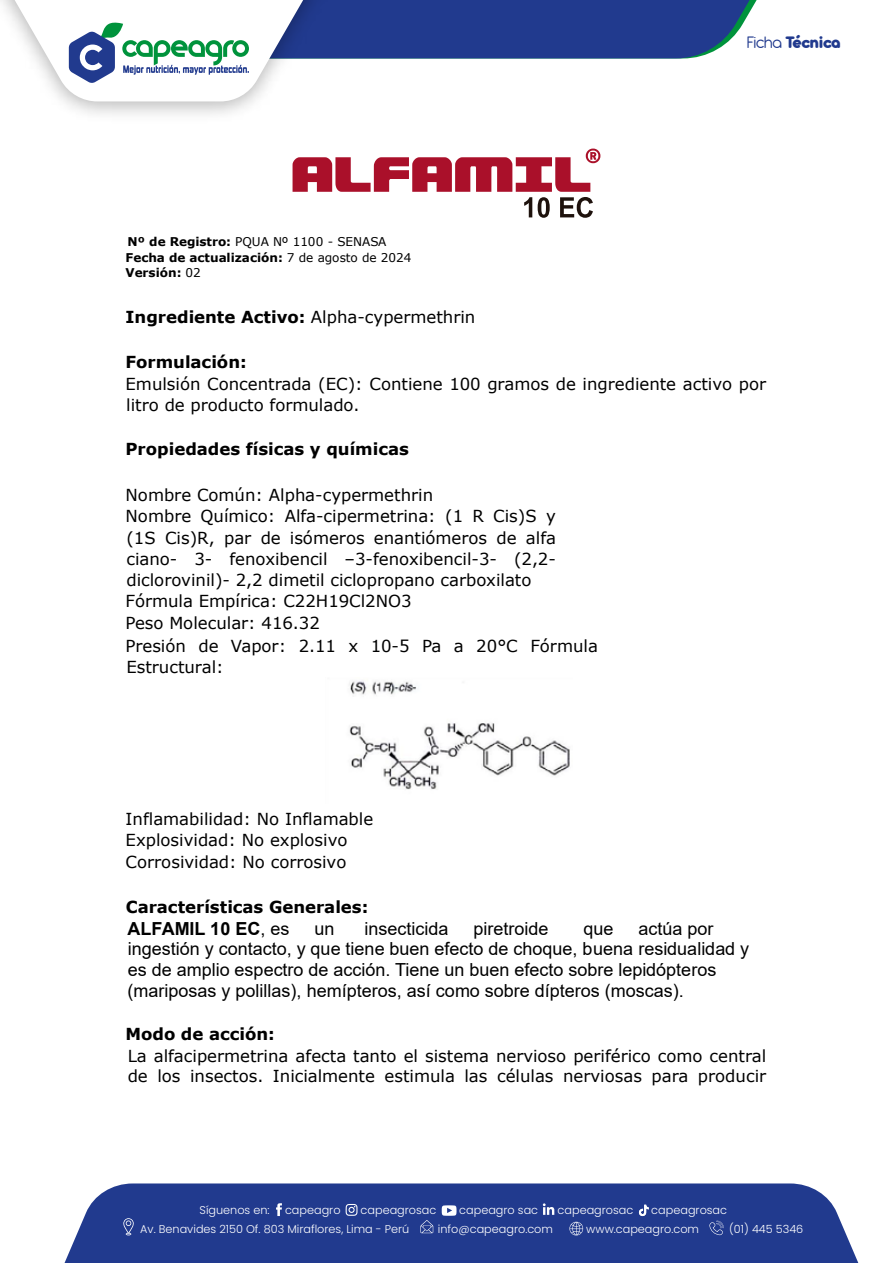
<style>
.page{position:relative;width:893px;height:1263px;background:#fff}
.page>*{position:absolute;margin:0;border:0;box-sizing:border-box;transform-origin:0 0}
.t1{font:18px/20.7px "Arial";color:#000}
.t2{font:700 18px "Arial";color:#000}
.t3{font:800 18px "Antipasto Pro";letter-spacing:-.025em;color:#213a8e}
.t4{font:16.5px/21.6px "Verdana";color:#000}
.t5{font:700 16.5px "Verdana";color:#000}
.t6{font:700 12px/15.8px "Verdana";color:#000}
.t7{font:300 11.25px "Poppins";color:#fff}
.s1{font-weight:400}
</style>
<div class="page">
<img style="left:349px;top:681px;width:221px;height:109px">
<div style="left:65px;top:1183px;width:793px;height:80px;background:#213a8e"></div>
<svg style="left:569px;top:1222px;width:14px;height:13px"></svg>
<svg style="left:709px;top:1221px;width:15px;height:14px"></svg>
<svg style="left:123px;top:1218px;width:11px;height:17px"></svg>
<svg style="left:420px;top:1220px;width:13px;height:13px"></svg>
<svg style="left:276px;top:1203px;width:6px;height:13px"></svg>
<svg style="left:346px;top:1204px;width:12px;height:12px"></svg>
<svg style="left:543px;top:1203px;width:11px;height:12px"></svg>
<svg style="left:639px;top:1205px;width:10px;height:11px"></svg>
<svg style="left:442px;top:1205px;width:15px;height:11px"></svg>
<svg style="left:0;top:0;width:757px;height:101px"></svg>
<svg style="left:293px;top:149px;width:307px;height:69px"></svg>
<p class="t3" style="left:747px;top:31px;width:96px"><span class="s1">Ficha</span> Técnica</p>
<p class="t6" style="left:125px;top:233px;width:287px">Nº de Registro: <span class="s1">PQUA Nº 1100 - SENASA<br></span>Fecha de actualización: <span class="s1">7 de agosto de 2024<br></span>Versión: <span class="s1">02</span></p>
<p class="t5" style="left:126px;top:306px;width:351px">Ingrediente Activo: <span class="s1">Alpha-cypermethrin</span></p>
<p class="t5" style="left:126px;top:351px;width:123px">Formulación:</p>
<p class="t4" style="left:126px;top:373px;width:642px">Emulsión Concentrada (EC): Contiene 100 gramos de ingrediente activo por litro de producto formulado.</p>
<p class="t5" style="left:126px;top:437px;width:285px">Propiedades físicas y químicas</p>
<p class="t4" style="left:125px;top:484px;width:474px">Nombre Común: Alpha-cypermethrin<br>Nombre Químico: Alfa-cipermetrina: (1 R Cis)S y<br>(1S Cis)R, par de isómeros enantiómeros de alfa ciano- 3- fenoxibencil –3-fenoxibencil-3- (2,2- diclorovinil)- 2,2 dimetil ciclopropano carboxilato Fórmula Empírica: C22H19Cl2NO3<br>Peso Molecular: 416.32<br>Presión de Vapor: 2.11 x 10-5 Pa a 20°C Fórmula</p>
<p class="t4" style="left:126px;top:656px;width:99px">Estructural:</p>
<p class="t4" style="left:126px;top:808px;width:249px">Inflamabilidad: No Inflamable<br>Explosividad: No explosivo<br>Corrosividad: No corrosivo</p>
<p class="t5" style="left:126px;top:895px;width:244px">Características Generales:</p>
<p class="t2" style="left:128px;top:915px;width:163px">ALFAMIL 10 EC<span class="s1">, es</span></p>
<p class="t1" style="left:314px;top:918px;width:22px">un</p>
<p class="t1" style="left:365px;top:918px;width:85px">insecticida</p>
<p class="t1" style="left:473px;top:918px;width:77px">piretroide</p>
<p class="t1" style="left:584px;top:918px;width:31px">que</p>
<p class="t1" style="left:128px;top:918px;width:623px;text-indent:511px">actúa por ingestión y contacto, y que tiene buen efecto de choque, buena residualidad y es de amplio espectro de acción. Tiene un buen efecto sobre lepidópteros (mariposas y polillas), hemípteros, así como sobre dípteros (moscas).</p>
<p class="t5" style="left:125px;top:1023px;width:151px">Modo de acción:</p>
<p class="t4" style="left:128px;top:1046px;width:640px;line-height:20px">La alfacipermetrina afecta tanto el sistema nervioso periférico como central de los insectos. Inicialmente estimula las células nerviosas para producir</p>
<p class="t7" style="left:200px;top:1204px;width:72px">Síguenos en:</p>
<p class="t7" style="left:285px;top:1204px;width:57px">capeagro</p>
<p class="t7" style="left:361px;top:1204px;width:77px">capeagrosac</p>
<p class="t7" style="left:459px;top:1204px;width:80px">capeagro sac</p>
<p class="t7" style="left:558px;top:1204px;width:77px">capeagrosac</p>
<p class="t7" style="left:651px;top:1204px;width:77px">capeagrosac</p>
<p class="t7" style="left:140px;top:1222px;width:271px">Av. Benavides 2150 Of. 803 Miraflores, Lima - Perú</p>
<p class="t7" style="left:438px;top:1222px;width:117px">info@capeagro.com</p>
<p class="t7" style="left:586px;top:1222px;width:114px">www.capeagro.com</p>
<p class="t7" style="left:729px;top:1222px;width:76px">(01) 445 5346</p>
</div>
